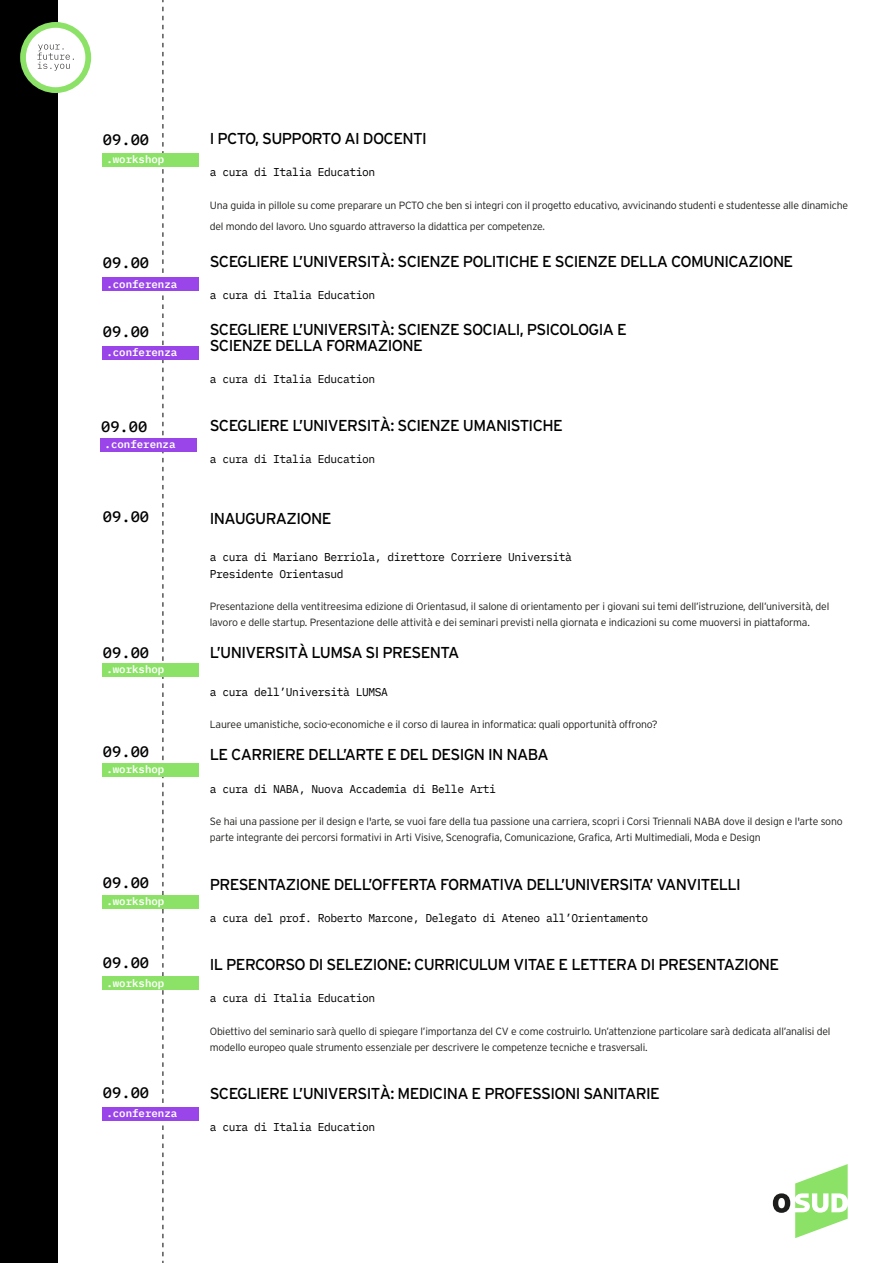
<style>
.page{position:relative;width:893px;height:1263px;background:#fff}
.page>*{position:absolute;margin:0;border:0;box-sizing:border-box;transform-origin:0 0}
.t1{font:15.75px/15.8px "Interstate";letter-spacing:-.04em;color:#000}
.t2{font:500 15.45px "IBM Plex Mono";color:#000}
.t3{font:11.4px/16.2px "IBM Plex Mono";letter-spacing:-.04em;color:#000}
.t4{font:600 10.8px "IBM Plex Mono";color:#fff}
.t5{font:300 10.5px/16.2px "Interstate";letter-spacing:-.02em;color:#1d1d1b}
.s1{font-family:"Karla";font-weight:400;font-size:13.5px;color:#575756}
</style>
<div class="page">
<svg style="left:163px;top:0;width:1px;height:1263px"></svg>
<div style="left:0;top:0;width:57px;height:1263px;background:#000"></div>
<svg style="left:20px;top:22px;width:71px;height:71px"></svg>
<div style="left:26px;top:28px;width:59px;height:59px;background:#fff;border-radius:50%"></div>
<svg style="left:37px;top:44px;width:37px;height:27px"></svg>
<svg style="left:773px;top:1164px;width:75px;height:74px"></svg>
<hr style="left:892px;top:0;width:1px;height:1263px;background:#000">
<div style="left:100px;top:438px;width:97px;height:14px;background:#9945e9"></div>
<div style="left:102px;top:1107px;width:97px;height:14px;background:#9945e9"></div>
<div style="left:102px;top:663px;width:97px;height:14px;background:#8be266"></div>
<div style="left:102px;top:763px;width:97px;height:14px;background:#8be266"></div>
<div style="left:102px;top:895px;width:97px;height:14px;background:#8be266"></div>
<div style="left:102px;top:976px;width:97px;height:14px;background:#8be266"></div>
<div style="left:102px;top:277px;width:97px;height:14px;background:#9945e9"></div>
<div style="left:102px;top:346px;width:97px;height:13px;background:#9945e9"></div>
<div style="left:102px;top:153px;width:97px;height:14px;background:#8be266"></div>
<h2 class="t2" style="left:103px;top:127px;width:48px">09.00</h2>
<p class="t4" style="left:106px;top:151px;width:60px">.workshop</p>
<h2 class="t2" style="left:103px;top:250px;width:48px">09.00</h2>
<p class="t4" style="left:106px;top:275px;width:72px">.conferenza</p>
<h2 class="t2" style="left:103px;top:319px;width:48px">09.00</h2>
<p class="t4" style="left:106px;top:343px;width:72px">.conferenza</p>
<h2 class="t2" style="left:101px;top:415px;width:48px">09.00</h2>
<p class="t4" style="left:105px;top:436px;width:72px">.conferenza</p>
<h2 class="t2" style="left:103px;top:504px;width:48px">09.00</h2>
<h2 class="t2" style="left:103px;top:641px;width:48px">09.00</h2>
<p class="t4" style="left:106px;top:661px;width:60px">.workshop</p>
<h2 class="t2" style="left:103px;top:740px;width:48px">09.00</h2>
<p class="t4" style="left:106px;top:761px;width:60px">.workshop</p>
<h2 class="t2" style="left:103px;top:870px;width:48px">09.00</h2>
<p class="t4" style="left:106px;top:893px;width:60px">.workshop</p>
<h2 class="t2" style="left:103px;top:950px;width:48px">09.00</h2>
<p class="t4" style="left:106px;top:974px;width:60px">.workshop</p>
<h2 class="t2" style="left:103px;top:1080px;width:48px">09.00</h2>
<p class="t4" style="left:106px;top:1105px;width:72px">.conferenza</p>
<h1 class="t1" style="left:210px;top:131px;width:218px">I PCTO, SUPPORTO AI DOCENTI</h1>
<p class="t3" style="left:210px;top:163px;width:167px">a cura di Italia Education</p>
<p class="t5" style="left:210px;top:194px;width:640px;line-height:21px">Una guida in pillole su come preparare un PCTO che ben si integri con il progetto educativo, avvicinando studenti e studentesse alle dinamiche del mondo del lavoro. Uno sguardo attraverso la didattica per competenze<span class="s1">.</span></p>
<h1 class="t1" style="left:210px;top:253px;width:585px">SCEGLIERE L’UNIVERSITÀ: SCIENZE POLITICHE E SCIENZE DELLA COMUNICAZIONE</h1>
<p class="t3" style="left:210px;top:285px;width:167px">a cura di Italia Education</p>
<h1 class="t1" style="left:210px;top:322px;width:418px">SCEGLIERE L’UNIVERSITÀ: SCIENZE SOCIALI, PSICOLOGIA E<br>SCIENZE DELLA FORMAZIONE</h1>
<p class="t3" style="left:210px;top:370px;width:167px">a cura di Italia Education</p>
<h1 class="t1" style="left:210px;top:417px;width:354px">SCEGLIERE L’UNIVERSITÀ: SCIENZE UMANISTICHE</h1>
<p class="t3" style="left:210px;top:450px;width:167px">a cura di Italia Education</p>
<h1 class="t1" style="left:210px;top:510px;width:123px">INAUGURAZIONE</h1>
<p class="t3" style="left:210px;top:548px;width:364px">a cura di Mariano Berriola, direttore Corriere Università<br>Presidente Orientasud</p>
<p class="t5" style="left:210px;top:598px;width:621px">Presentazione della ventitreesima edizione di Orientasud, il salone di orientamento per i giovani sui temi dell’istruzione, dell’università, del lavoro e delle startup. Presentazione delle attività e dei seminari previsti nella giornata e indicazioni su come muoversi in piattaforma.</p>
<h1 class="t1" style="left:210px;top:644px;width:251px">L’UNIVERSITÀ LUMSA SI PRESENTA</h1>
<p class="t3" style="left:210px;top:683px;width:180px">a cura dell’Università LUMSA</p>
<p class="t5" style="left:210px;top:716px;width:449px">Lauree umanistiche, socio-economiche e il corso di laurea in informatica: quali opportunità offrono?</p>
<h1 class="t1" style="left:210px;top:747px;width:340px">LE CARRIERE DELL’ARTE E DEL DESIGN IN NABA</h1>
<p class="t3" style="left:210px;top:780px;width:288px">a cura di NABA, Nuova Accademia di Belle Arti</p>
<p class="t5" style="left:210px;top:813px;width:634px">Se hai una passione per il design e l'arte, se vuoi fare della tua passione una carriera, scopri i Corsi Triennali NABA dove il design e l'arte sono parte integrante dei percorsi formativi in Arti Visive, Scenografia, Comunicazione, Grafica, Arti Multimediali, Moda e Design</p>
<h1 class="t1" style="left:210px;top:876px;width:533px">PRESENTAZIONE DELL’OFFERTA FORMATIVA DELL’UNIVERSITA’ VANVITELLI</h1>
<p class="t3" style="left:210px;top:909px;width:440px">a cura del prof. Roberto Marcone, Delegato di Ateneo all’Orientamento</p>
<h1 class="t1" style="left:210px;top:956px;width:571px">IL PERCORSO DI SELEZIONE: CURRICULUM VITAE E LETTERA DI PRESENTAZIONE</h1>
<p class="t3" style="left:210px;top:989px;width:167px">a cura di Italia Education</p>
<p class="t5" style="left:210px;top:1023px;width:622px">Obiettivo del seminario sarà quello di spiegare l’importanza del CV e come costruirlo. Un’attenzione particolare sarà dedicata all’analisi del modello europeo quale strumento essenziale per descrivere le competenze tecniche e trasversali.</p>
<h1 class="t1" style="left:210px;top:1085px;width:452px">SCEGLIERE L’UNIVERSITÀ: MEDICINA E PROFESSIONI SANITARIE</h1>
<p class="t3" style="left:210px;top:1118px;width:167px">a cura di Italia Education</p>
</div>
